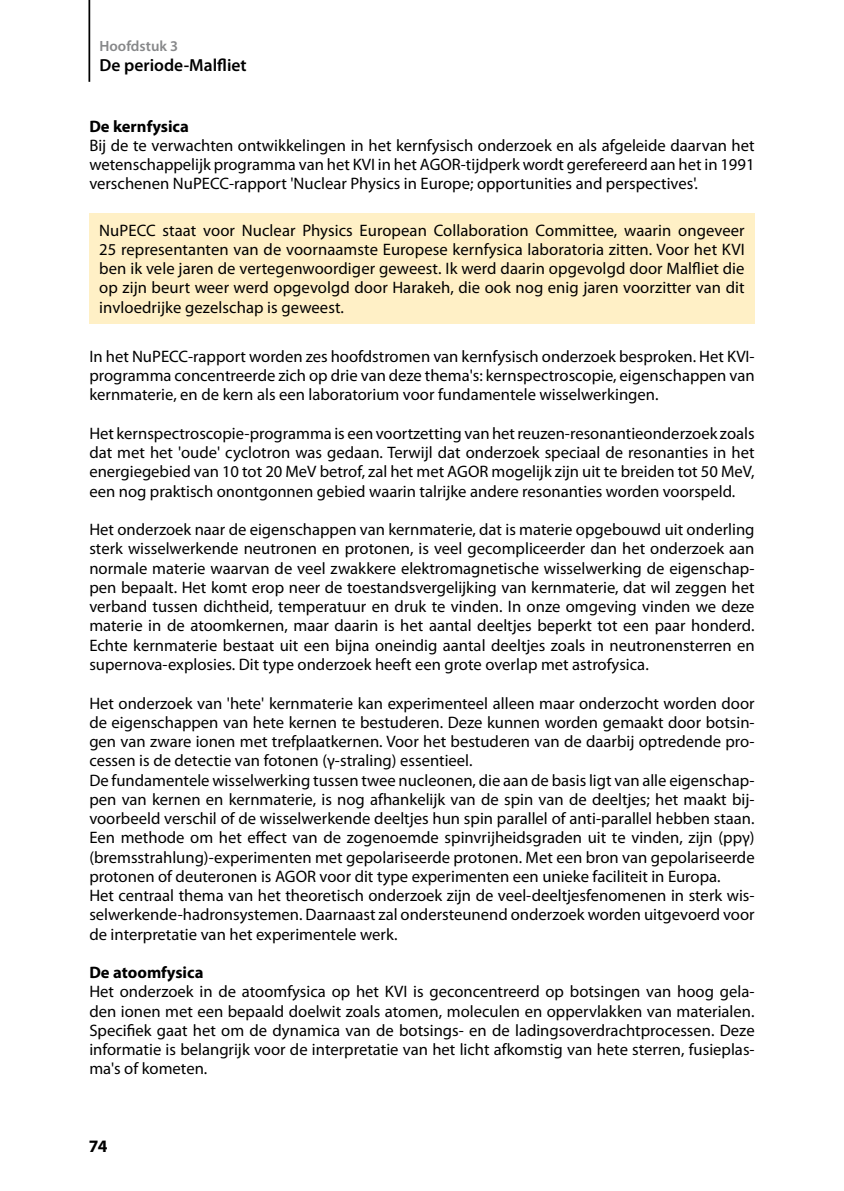
<style>
.page{position:relative;width:844px;height:1191px;background:#fff}
.page>*{position:absolute;margin:0;border:0;box-sizing:border-box;transform-origin:0 0}
.t1{font:600 17.5px "Myriad Pro";color:#000}
.t2{font:700 17.5px "Myriad Pro";color:#000}
.t3{font:16.62px/19.2px "Myriad Pro";color:#000;text-align:justify}
.t4{font:700 16.62px "Myriad Pro";color:#000}
.t5{font:600 14.88px "Myriad Pro";color:#87888a}
</style>
<div class="page">
<hr style="left:88px;top:0;width:2px;height:82px;background:#000">
<div style="left:89px;top:213px;width:665px;height:111px;background:#fff0c6"></div>
<p class="t5" style="left:99px;top:37px;width:80px">Hoofdstuk 3</p>
<p class="t1" style="left:99px;top:54px;width:149px">De periode-Malfliet</p>
<p class="t4" style="left:89px;top:115px;width:101px">De kernfysica</p>
<p class="t3" style="left:89px;top:135px;width:666px">Bij de te verwachten ontwikkelingen in het kernfysisch onderzoek en als afgeleide daarvan het wetenschappelijk programma van het KVI in het AGOR-tijdperk wordt gerefereerd aan het in 1991 verschenen NuPECC-rapport 'Nuclear Physics in Europe; opportunities and perspectives'.</p>
<p class="t3" style="left:99px;top:220px;width:646px">NuPECC staat voor Nuclear Physics European Collaboration Committee, waarin ongeveer 25 representanten van de voornaamste Europese kernfysica laboratoria zitten. Voor het KVI ben ik vele jaren de vertegenwoordiger geweest. Ik werd daarin opgevolgd door Malfliet die op zijn beurt weer werd opgevolgd door Harakeh, die ook nog enig jaren voorzitter van dit invloedrijke gezelschap is geweest.</p>
<p class="t3" style="left:89px;top:346px;width:666px">In het NuPECC-rapport worden zes hoofdstromen van kernfysisch onderzoek besproken. Het KVI&shy;programma concentreerde zich op drie van deze thema's: kernspectroscopie, eigenschappen van kernmaterie, en de kern als een laboratorium voor fundamentele wisselwerkingen.</p>
<p class="t3" style="left:89px;top:423px;width:666px">Het kernspectroscopie-programma is een voortzetting van het reuzen-resonantieonderzoek zoals dat met het 'oude' cyclotron was gedaan. Terwijl dat onderzoek speciaal de resonanties in het energiegebied van 10 tot 20 MeV betrof, zal het met AGOR mogelijk zijn uit te breiden tot 50 MeV, een nog praktisch onontgonnen gebied waarin talrijke andere resonanties worden voorspeld.</p>
<p class="t3" style="left:89px;top:520px;width:666px">Het onderzoek naar de eigenschappen van kernmaterie, dat is materie opgebouwd uit onderling sterk wisselwerkende neutronen en protonen, is veel gecompliceerder dan het onderzoek aan normale materie waarvan de veel zwakkere elektromagnetische wisselwerking de eigenschap&shy;pen bepaalt. Het komt erop neer de toestandsvergelijking van kernmaterie, dat wil zeggen het verband tussen dichtheid, temperatuur en druk te vinden. In onze omgeving vinden we deze materie in de atoomkernen, maar daarin is het aantal deeltjes beperkt tot een paar honderd.<br>Echte kernmaterie bestaat uit een bijna oneindig aantal deeltjes zoals in neutronensterren en supernova-explosies. Dit type onderzoek heeft een grote overlap met astrofysica.</p>
<p class="t3" style="left:89px;top:693px;width:666px;text-align:left">Het onderzoek van 'hete' kernmaterie kan experimenteel alleen maar onderzocht worden door de eigenschappen van hete kernen te bestuderen. Deze kunnen worden gemaakt door botsin&shy;gen van zware ionen met trefplaatkernen. Voor het bestuderen van de daarbij optredende pro&shy;cessen is de detectie van fotonen (γ-straling) essentieel.<br>De fundamentele wisselwerking tussen twee nucleonen, die aan de basis ligt van alle eigenschap&shy;pen van kernen en kernmaterie, is nog afhankelijk van de spin van de deeltjes; het maakt bij&shy;voorbeeld verschil of de wisselwerkende deeltjes hun spin parallel of anti-parallel hebben staan.<br>Een methode om het effect van de zogenoemde spinvrijheidsgraden uit te vinden, zijn (ppγ) (bremsstrahlung)-experimenten met gepolariseerde protonen. Met een bron van gepolariseerde protonen of deuteronen is AGOR voor dit type experimenten een unieke faciliteit in Europa.<br>Het centraal thema van het theoretisch onderzoek zijn de veel-deeltjesfenomenen in sterk wis&shy;selwerkende-hadronsystemen. Daarnaast zal ondersteunend onderzoek worden uitgevoerd voor de interpretatie van het experimentele werk.</p>
<p class="t4" style="left:89px;top:961px;width:116px">De atoomfysica</p>
<p class="t3" style="left:89px;top:982px;width:666px">Het onderzoek in de atoomfysica op het KVI is geconcentreerd op botsingen van hoog gela&shy;den ionen met een bepaald doelwit zoals atomen, moleculen en oppervlakken van materialen.<br>Specifiek gaat het om de dynamica van de botsings- en de ladingsoverdrachtprocessen. Deze informatie is belangrijk voor de interpretatie van het licht afkomstig van hete sterren, fusieplas&shy;ma's of kometen.</p>
<p class="t2" style="left:89px;top:1134px;width:20px">74</p>
</div>
